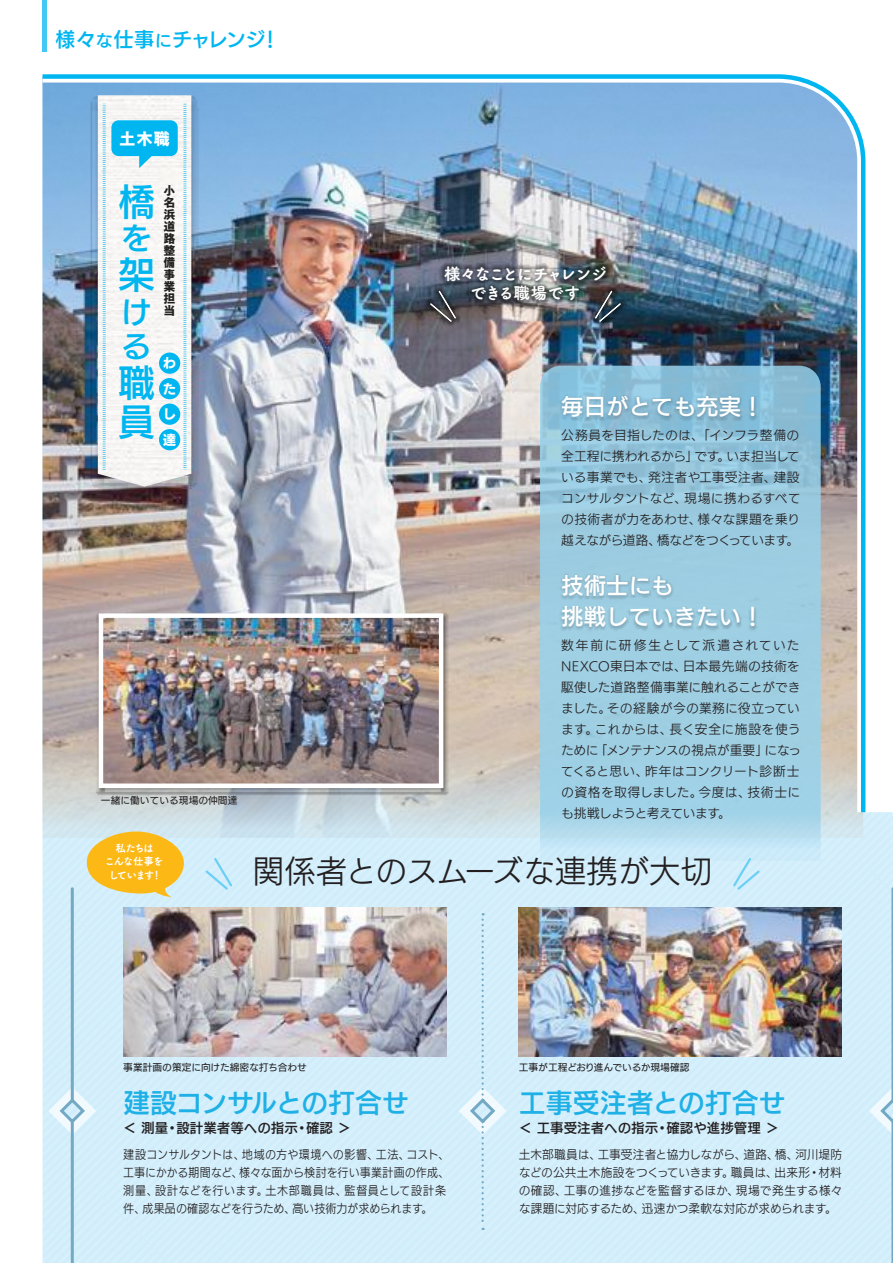
<style>
.page{position:relative;width:893px;height:1263px;background:#fff}
.page>*{position:absolute;margin:0;border:0;box-sizing:border-box;transform-origin:0 0}
.t1{font:37.5px/39.8px "UD Kakugo Small Pr 6 N DB";color:#00b6f0}
.t2{font:31.8px/33.8px "UD Kakugo Small Pr 6 N DB";color:#00b6f0}
.t3{font:31.5px "UD Kakugo Small Pr 6 N R";letter-spacing:-.005em;color:#231f20}
.t4{font:27px "UD Kakugo Small Pr 6 N DB";letter-spacing:-.035em;color:#1fb0e6}
.t5{font:27px "UD Kakugo Small Pr 6 N DB";color:#1fb0e6}
.t6{font:22.5px/31.5px "UD Kakugo Small Pr 6 N DB";color:#fff}
.t7{font:20.25px "UD Kakugo Small Pr 6 N DB";letter-spacing:-.055em;color:#00b6f0}
.t8{font:16.5px/19.5px "Tsuku A Rd Gothic Std E";letter-spacing:-.08em;color:#fff;text-align:center}
.t9{font:700 16.5px "PA1 Gothic Std N";color:#fff}
.t10{font:13.5px "UD Kakugo Small Pr 6 N DB";color:#231f20}
.t11{font:13.5px/25.5px "UD Kakugo Small Pr 6 N E";color:#fff;text-align:justify}
.t12{font:12.75px/21px "UD Kakugo Small Pr 6 N R";letter-spacing:.01em;color:#231f20;text-align:justify}
.t13{font:12px/18px "UD Kakugo Small Pr 6 N R";letter-spacing:.005em;color:#231f20;scale:.92 1}
.t14{font:12px/18px "UD Kakugo Small Pr 6 N R";letter-spacing:.005em;color:#231f20;text-align:justify}
.t15{font:700 12px/12px "PA1 Gothic Std N";color:#231f20;text-align:justify}
.t16{font:10.5px/13.5px "Tsuku A Rd Gothic Std E";letter-spacing:-.115em;color:#fff;text-align:center}
.t17{font:9.75px "UD Kakugo Small Pr 6 N M";color:#231f20}
.s1{font-size:17.25px}
</style>
<div class="page">
<div style="left:43px;top:862px;width:850px;height:401px;background:#d5effb"></div>
<img style="left:42px;top:34px;width:851px;height:828px">
<svg style="left:540px;top:824px;width:281px;height:39px;background:#c0e3f3"></svg>
<svg style="left:459px;top:913px;width:48px;height:317px;background:#d2edf9"></svg>
<hr style="left:71px;top:1121px;width:3px;height:142px;background:#73a9c4">
<hr style="left:71px;top:889px;width:3px;height:211px;background:#73a9c4">
<svg style="left:48px;top:1087px;width:48px;height:48px"></svg>
<hr style="left:891px;top:1121px;width:2px;height:142px;background:#73a9c4">
<hr style="left:891px;top:889px;width:2px;height:211px;background:#73a9c4">
<svg style="left:869px;top:1087px;width:24px;height:48px"></svg>
<img style="left:42px;top:72px;width:826px;height:745px">
<img style="left:123px;top:908px;width:323px;height:149px">
<img style="left:519px;top:908px;width:323px;height:149px">
<img style="left:57px;top:692px;width:423px;height:120px">
<img style="left:104px;top:692px;width:334px;height:91px">
<div style="left:99px;top:613px;width:344px;height:175px;border:4px solid #fff"></div>
<img style="left:638px;top:210px;width:39px;height:168px">
<img style="left:638px;top:394px;width:129px;height:35px">
<img style="left:638px;top:572px;width:129px;height:67px">
<hr style="left:43px;top:0;width:4px;height:51px;background:#42c8f4">
<svg style="left:204px;top:856px;width:30px;height:36px"></svg>
<svg style="left:731px;top:856px;width:31px;height:36px"></svg>
<svg style="left:85px;top:831px;width:99px;height:66px;background:#f0c651"></svg>
<img style="left:864px;top:39px;width:29px;height:653px">
<img style="left:42px;top:39px;width:596px;height:653px">
<img style="left:98px;top:95px;width:93px;height:391px">
<svg style="left:103px;top:104px;width:83px;height:365px"></svg>
<p class="t7" style="left:55px;top:28px;width:227px">様々<span class="s1">な</span>仕事<span class="s1">に</span>チャレンジ！</p>
<p class="t9" style="left:119px;top:128px;width:53px">土木職</p>
<p class="t1" style="left:118px;top:183px;width:38px">橋</p>
<p class="t2" style="left:121px;top:223px;width:31px">を</p>
<p class="t1" style="left:118px;top:256px;width:38px">架</p>
<p class="t2" style="left:121px;top:296px;width:31px">ける</p>
<p class="t1" style="left:118px;top:364px;width:38px">職員</p>
<p class="t15" style="left:164px;top:186px;width:13px">小名浜道路整備事業担当</p>
<p class="t11" style="left:163px;top:351px;width:15px">わたし達</p>
<p class="t17" style="left:101px;top:795px;width:138px">一緒に働いている現場の仲間達</p>
<p class="t16" style="left:105px;top:840px;width:60px">私たちは<br>こんな仕事をしています！</p>
<p class="t8" style="left:444px;top:263px;width:165px">様々なことにチャレンジできる職場です</p>
<p class="t6" style="left:561px;top:392px;width:204px">毎日がとても充実！</p>
<p class="t12" style="left:561px;top:425px;width:241px">公務員を目指したのは、「インフラ整備の全工程に携われるから」です。いま担当している事業でも、発注者や工事受注者、建設コンサルタントなど、現場に携わるすべての技術者が力をあわせ、様々な課題を乗り越えながら道路、橋などをつくっています。</p>
<p class="t6" style="left:561px;top:570px;width:204px">技術士にも<br>挑戦していきたい！</p>
<p class="t12" style="left:561px;top:635px;width:242px;text-align:left">数年前に研修生として派遣されていた<br>NEXCO東日本では、日本最先端の技術を駆使した道路整備事業に触れることができました。その経験が今の業務に役立っています。これからは、長く安全に施設を使うために「メンテナンスの視点が重要」になってくると思い、昨年はコンクリート診断士の資格を取得しました。今度は、技術士にも挑戦しようと考えています。</p>
<p class="t3" style="left:253px;top:853px;width:461px">関係者とのスムーズな連携が大切</p>
<p class="t17" style="left:123px;top:1062px;width:185px">事業計画の策定に向けた綿密な打ち合わせ</p>
<p class="t17" style="left:519px;top:1062px;width:172px">工事が工程どおり進んでいるか現場確認</p>
<p class="t5" style="left:519px;top:1088px;width:269px">工事受注者との打合せ</p>
<p class="t4" style="left:123px;top:1088px;width:287px">建設コンサルとの打合せ</p>
<p class="t10" style="left:123px;top:1121px;width:229px">＜ 測量・設計業者等への指示・確認 ＞</p>
<p class="t10" style="left:519px;top:1121px;width:262px">＜ 工事受注者への指示・確認や進捗管理 ＞</p>
<p class="t13" style="left:123px;top:1146px;width:356px">建設コンサルタントは、地域の方や環境への影響、工法、コスト、工事にかかる期間など、様々な面から検討を行い事業計画の作成、測量、設計などを行います。土木部職員は、監督員として設計条件、成果品の確認などを行うため、高い技術力が求められます。</p>
<p class="t14" style="left:519px;top:1146px;width:325px">土木部職員は、工事受注者と協力しながら、道路、橋、河川堤防などの公共土木施設をつくっていきます。職員は、出来形・材料の確認、工事の進捗などを監督するほか、現場で発生する様々な課題に対応するため、迅速かつ柔軟な対応が求められます。</p>
</div>
